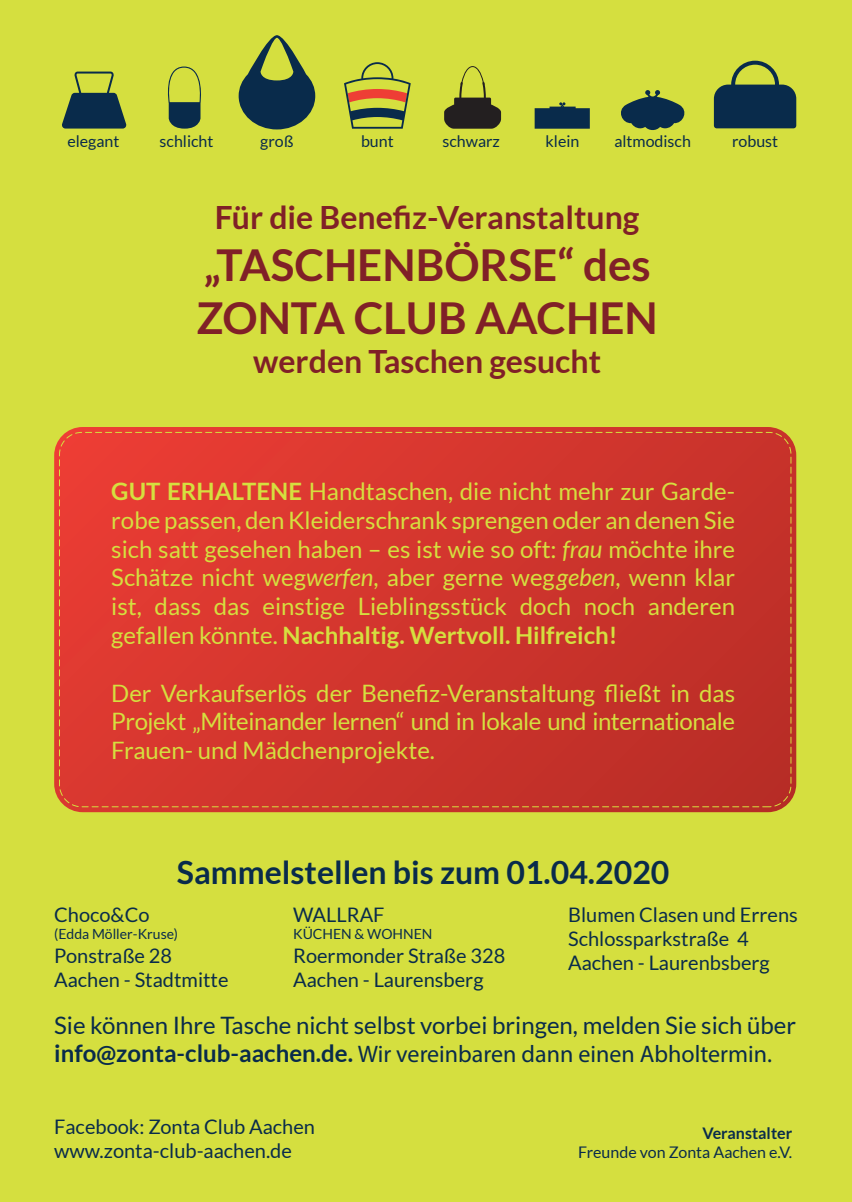
<style>
.page{position:relative;width:852px;height:1202px;background:#fff}
.page>*{position:absolute;margin:0;border:0;box-sizing:border-box;transform-origin:0 0}
.t1{font:700 44px/52.8px "Lato";color:#802027}
.t2{font:700 32px "Lato";color:#802027}
.t3{font:700 32px "Lato";color:#092b4b}
.t4{font:24px/28.8px "Lato";color:#d5df3f;text-align:justify}
.t5{font:24px "Lato";color:#092b4b}
.t6{font:24px "Myriad Pro";color:#092b4b}
.t7{font:20px/24px "Lato";color:#092b4b}
.t8{font:16px "Lato";color:#092b4b}
.t9{font:700 16px "Lato";color:#092b4b}
.t10{font:14px "Lato";color:#092b4b}
.s1{font-weight:700}
.s2{font-style:italic}
.s3{font-family:"Lato";font-weight:700}
</style>
<div class="page">
<div style="left:0;top:0;width:851px;height:1202px;background:#d5df3f"></div>
<svg style="left:54px;top:427px;width:742px;height:385px;background:#d2422e"></svg>
<svg style="left:238px;top:35px;width:77px;height:94px"></svg>
<svg style="left:168px;top:67px;width:33px;height:62px"></svg>
<svg style="left:713px;top:61px;width:83px;height:67px"></svg>
<svg style="left:534px;top:102px;width:55px;height:27px"></svg>
<svg style="left:621px;top:90px;width:64px;height:40px"></svg>
<svg style="left:62px;top:72px;width:65px;height:57px"></svg>
<svg style="left:344px;top:62px;width:66px;height:67px"></svg>
<svg style="left:444px;top:66px;width:57px;height:63px"></svg>
<svg style="left:59px;top:432px;width:732px;height:375px;background:#d1362d"></svg>
<p class="t8" style="left:67px;top:132px;width:54px">elegant</p>
<p class="t8" style="left:159px;top:132px;width:55px">schlicht</p>
<p class="t8" style="left:260px;top:132px;width:35px">groß</p>
<p class="t8" style="left:361px;top:133px;width:34px">bunt</p>
<p class="t8" style="left:442px;top:133px;width:59px">schwarz</p>
<p class="t8" style="left:545px;top:132px;width:35px">klein</p>
<p class="t8" style="left:614px;top:132px;width:78px">altmodisch</p>
<p class="t8" style="left:731px;top:132px;width:48px">robust</p>
<h2 class="t2" style="left:215px;top:199px;width:426px">Für die Benefiz-Veranstaltung</h2>
<h1 class="t1" style="left:196px;top:238px;width:463px">„TASCHENBÖRSE“ des<br>ZONTA CLUB AACHEN</h1>
<h2 class="t2" style="left:253px;top:343px;width:349px">werden Taschen gesucht</h2>
<p class="t4" style="left:111px;top:477px;width:625px"><span class="s1">GUT ERHALTENE</span> Handtaschen, die nicht mehr zur Garde&shy;robe passen, den Kleiderschrank sprengen oder an denen Sie sich satt gesehen haben – es ist wie so oft: <span class="s2">frau</span> möchte ihre Schätze nicht weg<span class="s2">werfen</span>, aber gerne weg<span class="s2">geben</span>, wenn klar ist, dass das einstige Lieblingsstück doch noch anderen gefallen könnte. <span class="s1">Nachhaltig. Wertvoll. Hilfreich!</span></p>
<p class="t4" style="left:111px;top:678px;width:625px">Der Verkaufserlös der Benefiz-Veranstaltung fließt in das Projekt „Miteinander lernen“ und in lokale und internationale Frauen- und Mädchenprojekte.</p>
<h2 class="t3" style="left:177px;top:854px;width:494px">Sammelstellen bis zum 01.04.2020</h2>
<p class="t7" style="left:568px;top:902px;width:231px">Blumen Clasen und Errens<br>Schlossparkstraße 4<br>Aachen - Laurenbsberg</p>
<p class="t7" style="left:54px;top:902px;width:97px">Choco&amp;Co</p>
<p class="t10" style="left:54px;top:926px;width:125px">(Edda Möller-Kruse)</p>
<p class="t7" style="left:54px;top:943px;width:176px">Ponstraße 28<br>Aachen - Stadtmitte</p>
<p class="t7" style="left:293px;top:902px;width:93px">WALLRAF</p>
<p class="t10" style="left:293px;top:926px;width:141px">KÜCHEN &amp; WOHNEN</p>
<p class="t7" style="left:293px;top:943px;width:213px">Roermonder Straße 328<br>Aachen - Laurensberg</p>
<p class="t5" style="left:54px;top:1011px;width:743px">Sie können Ihre Tasche nicht selbst vorbei bringen, melden Sie sich über</p>
<p class="t6" style="left:54px;top:1039px;width:719px"><span class="s3">info@zonta-club-aachen.de.</span> Wir vereinbaren dann einen Abholtermin.</p>
<p class="t7" style="left:54px;top:1114px;width:262px">Facebook: Zonta Club Aachen www.zonta-club-aachen.de</p>
<p class="t9" style="left:702px;top:1124px;width:91px">Veranstalter</p>
<p class="t8" style="left:578px;top:1143px;width:215px">Freunde von Zonta Aachen e.V.</p>
</div>
